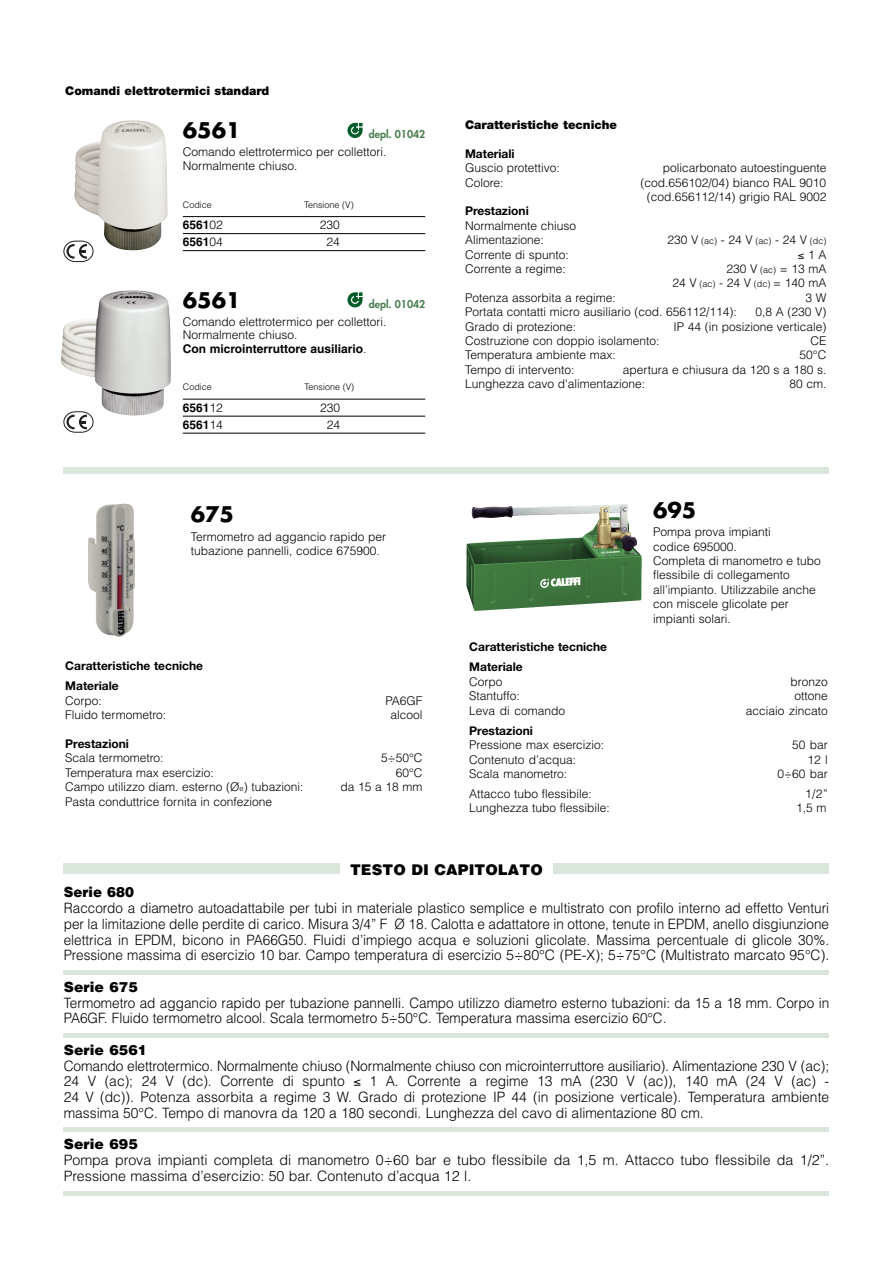
<style>
.page{position:relative;width:893px;height:1263px;background:#fff}
.page>*{position:absolute;margin:0;border:0;box-sizing:border-box;transform-origin:0 0}
.t1{font:700 21px "Futura";color:#000}
.t2{font:900 15px "Helvetica";color:#000}
.t3{font:300 14.25px/15.8px "Helvetica";color:#000;text-align:justify;scale:.95 1}
.t4{font:300 14.25px/15.8px "Helvetica";color:#000;text-align:justify}
.t5{font:900 14.25px "Helvetica";color:#000}
.t6{font:900 14.25px "Helvetica";color:#000;scale:.95 1}
.t7{font:300 12px/14.4px "Helvetica";color:#000}
.t8{font:700 12px/20.1px "Helvetica Neue";color:#000}
.t9{font:900 12px "Helvetica Neue";color:#000}
.t10{font:700 12px/17px "Helvetica";color:#000}
.t11{font:800 10.5px "Futura";color:#477d4f}
.t12{font:300 9px "Helvetica";color:#000}
.s1{font-weight:300}
.s2{color:#fff}
.s3{font-weight:700}
.s4{font-size:7.5px}
.s5{font-size:9px}
</style>
<div class="page">
<div style="left:64px;top:468px;width:765px;height:6px;background:#dae5dc"></div>
<img style="left:88px;top:503px;width:47px;height:134px">
<img style="left:466px;top:504px;width:176px;height:107px">
<div style="left:64px;top:863px;width:765px;height:10px;background:#dae5dc"></div>
<div style="left:340px;top:858px;width:213px;height:24px;background:#fff"></div>
<div style="left:64px;top:1191px;width:765px;height:5px;background:#dae5dc"></div>
<div style="left:64px;top:970px;width:765px;height:5px;background:#dae5dc"></div>
<div style="left:64px;top:1033px;width:765px;height:5px;background:#dae5dc"></div>
<div style="left:64px;top:1127px;width:765px;height:5px;background:#dae5dc"></div>
<img style="left:74px;top:120px;width:94px;height:130px">
<hr style="left:183px;top:216px;width:242px;height:1px;background:#000">
<hr style="left:183px;top:233px;width:242px;height:1px;background:#000">
<hr style="left:183px;top:250px;width:242px;height:1px;background:#000">
<svg style="left:348px;top:123px;width:14px;height:14px"></svg>
<img style="left:61px;top:290px;width:110px;height:125px">
<hr style="left:183px;top:399px;width:242px;height:1px;background:#000">
<hr style="left:183px;top:416px;width:242px;height:1px;background:#000">
<hr style="left:183px;top:433px;width:242px;height:1px;background:#000">
<svg style="left:348px;top:293px;width:14px;height:14px"></svg>
<svg style="left:63px;top:411px;width:31px;height:22px"></svg>
<svg style="left:63px;top:241px;width:31px;height:21px"></svg>
<p class="t9" style="left:65px;top:87px;width:206px">Comandi elettrotermici standard</p>
<h1 class="t1" style="left:183px;top:121px;width:59px">6561</h1>
<p class="t11" style="left:369px;top:129px;width:58px">depl. 01042</p>
<p class="t7" style="left:183px;top:145px;width:205px;line-height:13.5px">Comando elettrotermico per collettori.<br>Normalmente chiuso.</p>
<p class="t12" style="left:183px;top:199px;width:31px">Codice</p>
<p class="t12" style="left:304px;top:199px;width:51px">Tensione (V)</p>
<p class="t10" style="left:183px;top:218px;width:42px">6561<span class="s1">02<br></span>6561<span class="s1">04</span></p>
<p class="t7" style="left:320px;top:217px;width:22px;line-height:17px">230<br><span class="s2">2</span>24</p>
<h1 class="t1" style="left:183px;top:290px;width:59px">6561</h1>
<p class="t11" style="left:369px;top:299px;width:58px">depl. 01042</p>
<p class="t7" style="left:183px;top:315px;width:205px;line-height:13.5px">Comando elettrotermico per collettori.<br>Normalmente chiuso.<br><span class="s3">Con microinterruttore ausiliario</span>.</p>
<p class="t12" style="left:183px;top:382px;width:31px">Codice</p>
<p class="t12" style="left:304px;top:382px;width:51px">Tensione (V)</p>
<p class="t10" style="left:183px;top:400px;width:42px">6561<span class="s1">12<br></span>6561<span class="s1">14</span></p>
<p class="t7" style="left:320px;top:399px;width:22px;line-height:17px">230<br><span class="s2">2</span>24</p>
<h1 class="t1" style="left:191px;top:505px;width:45px">675</h1>
<p class="t7" style="left:191px;top:529px;width:197px">Termometro ad aggancio rapido per tubazione pannelli, codice 675900.</p>
<p class="t8" style="left:65px;top:657px;width:139px">Caratteristiche tecniche<br>Materiale</p>
<p class="t7" style="left:65px;top:693px;width:38px">Corpo:</p>
<p class="t7" style="left:385px;top:693px;width:39px">PA6GF</p>
<p class="t7" style="left:65px;top:708px;width:102px">Fluido termometro:</p>
<p class="t7" style="left:390px;top:708px;width:34px">alcool</p>
<p class="t8" style="left:65px;top:735px;width:65px">Prestazioni</p>
<p class="t7" style="left:65px;top:751px;width:100px">Scala termometro:</p>
<p class="t7" style="left:381px;top:751px;width:43px">5÷50°C</p>
<p class="t7" style="left:65px;top:765px;width:150px">Temperatura max esercizio:</p>
<p class="t7" style="left:396px;top:765px;width:28px">60°C</p>
<p class="t7" style="left:65px;top:780px;width:240px">Campo utilizzo diam. esterno (Ø<span class="s4">e</span>) tubazioni:</p>
<p class="t7" style="left:340px;top:780px;width:84px">da 15 a 18 mm</p>
<p class="t7" style="left:65px;top:794px;width:208px">Pasta conduttrice fornita in confezione</p>
<p class="t9" style="left:465px;top:120px;width:154px">Caratteristiche tecniche</p>
<p class="t8" style="left:465px;top:145px;width:51px">Materiali</p>
<p class="t7" style="left:465px;top:161px;width:96px">Guscio protettivo:</p>
<p class="t7" style="left:663px;top:161px;width:165px">policarbonato autoestinguente</p>
<p class="t7" style="left:465px;top:175px;width:40px">Colore:</p>
<p class="t7" style="left:640px;top:175px;width:188px;text-align:center">(cod.656102/04) bianco RAL 9010 (cod.656112/14) grigio RAL 9002</p>
<p class="t8" style="left:465px;top:202px;width:65px">Prestazioni</p>
<p class="t7" style="left:465px;top:218px;width:113px">Normalmente chiuso<br>Alimentazione:</p>
<p class="t7" style="left:667px;top:233px;width:161px">230 V <span class="s5">(ac)</span> - 24 V <span class="s5">(ac)</span> - 24 V <span class="s5">(dc)</span></p>
<p class="t7" style="left:465px;top:247px;width:105px">Corrente di spunto:</p>
<p class="t7" style="left:798px;top:247px;width:30px">≤1A</p>
<p class="t7" style="left:465px;top:262px;width:102px">Corrente a regime:</p>
<p class="t7" style="left:672px;top:262px;width:156px;text-align:right">230 V <span class="s5">(ac)</span> = 13 mA<br>24 V <span class="s5">(ac)</span> - 24 V <span class="s5">(dc)</span> = 140 mA</p>
<p class="t7" style="left:465px;top:290px;width:152px">Potenza assorbita a regime:</p>
<p class="t7" style="left:805px;top:290px;width:23px">3 W</p>
<p class="t7" style="left:465px;top:305px;width:273px">Portata contatti micro ausiliario (cod. 656112/114):</p>
<p class="t7" style="left:755px;top:305px;width:73px">0,8 A (230 V)</p>
<p class="t7" style="left:465px;top:319px;width:113px">Grado di protezione:</p>
<p class="t7" style="left:673px;top:319px;width:154px">IP 44 (in posizione verticale)</p>
<p class="t7" style="left:465px;top:334px;width:196px">Costruzione con doppio isolamento:</p>
<p class="t7" style="left:810px;top:334px;width:17px">CE</p>
<p class="t7" style="left:465px;top:348px;width:152px">Temperatura ambiente max:</p>
<p class="t7" style="left:800px;top:348px;width:28px">50°C</p>
<p class="t7" style="left:465px;top:362px;width:111px">Tempo di intervento:</p>
<p class="t7" style="left:465px;top:362px;width:363px;text-indent:158px">apertura e chiusura da 120 s a 180 s.<br>Lunghezza cavo d'alimentazione:</p>
<p class="t7" style="left:789px;top:377px;width:39px">80 cm.</p>
<h1 class="t1" style="left:653px;top:500px;width:45px">695</h1>
<p class="t7" style="left:653px;top:525px;width:169px">Pompa prova impianti<br>codice 695000.<br>Completa di manometro e tubo flessibile di collegamento all’impianto. Utilizzabile anche con miscele glicolate per impianti solari.</p>
<p class="t8" style="left:469px;top:638px;width:139px">Caratteristiche tecniche<br>Materiale</p>
<p class="t7" style="left:469px;top:674px;width:35px">Corpo</p>
<p class="t7" style="left:791px;top:674px;width:39px">bronzo</p>
<p class="t7" style="left:469px;top:689px;width:52px">Stantuffo:</p>
<p class="t7" style="left:794px;top:689px;width:35px">ottone</p>
<p class="t7" style="left:469px;top:703px;width:97px">Leva di comando</p>
<p class="t7" style="left:746px;top:703px;width:83px">acciaio zincato</p>
<p class="t8" style="left:469px;top:721px;width:65px">Prestazioni</p>
<p class="t7" style="left:469px;top:738px;width:136px">Pressione max esercizio:</p>
<p class="t7" style="left:792px;top:738px;width:37px">50 bar</p>
<p class="t7" style="left:469px;top:752px;width:108px">Contenuto d’acqua:</p>
<p class="t7" style="left:807px;top:752px;width:22px">12 l</p>
<p class="t7" style="left:469px;top:767px;width:100px">Scala manometro:</p>
<p class="t7" style="left:778px;top:767px;width:52px">0÷60 bar</p>
<p class="t7" style="left:469px;top:787px;width:124px">Attacco tubo flessibile:</p>
<p class="t7" style="left:805px;top:787px;width:24px">1/2”</p>
<p class="t7" style="left:469px;top:801px;width:142px">Lunghezza tubo flessibile:</p>
<p class="t7" style="left:796px;top:801px;width:32px">1,5 m</p>
<p class="t2" style="left:350px;top:861px;width:194px">TESTO DI CAPITOLATO</p>
<p class="t6" style="left:64px;top:884px;width:76px">Serie 680</p>
<p class="t3" style="left:64px;top:900px;width:807px">Raccordo a diametro autoadattabile per tubi in materiale plastico semplice e multistrato con profilo interno ad effetto Venturi per la limitazione delle perdite di carico. Misura 3/4” F Ø 18. Calotta e adattatore in ottone, tenute in EPDM, anello disgiunzione elettrica in EPDM, bicono in PA66G50. Fluidi d’impiego acqua e soluzioni glicolate. Massima percentuale di glicole 30%.<br>Pressione massima di esercizio 10 bar. Campo temperatura di esercizio 5÷80°C (PE-X); 5÷75°C (Multistrato marcato 95°C).</p>
<p class="t5" style="left:64px;top:979px;width:76px">Serie 675</p>
<p class="t3" style="left:64px;top:995px;width:807px">Termometro ad aggancio rapido per tubazione pannelli. Campo utilizzo diametro esterno tubazioni: da 15 a 18 mm. Corpo in<br>PA6GF. Fluido termometro alcool. Scala termometro 5÷50°C. Temperatura massima esercizio 60°C.</p>
<p class="t5" style="left:64px;top:1042px;width:85px">Serie 6561</p>
<p class="t4" style="left:64px;top:1058px;width:767px">Comando elettrotermico. Normalmente chiuso (Normalmente chiuso con microinterruttore ausiliario). Alimentazione 230 V (ac); 24 V (ac); 24 V (dc). Corrente di spunto ≤ 1 A. Corrente a regime 13 mA (230 V (ac)), 140 mA (24 V (ac) - 24 V (dc)). Potenza assorbita a regime 3 W. Grado di protezione IP 44 (in posizione verticale). Temperatura ambiente massima 50°C. Tempo di manovra da 120 a 180 secondi. Lunghezza del cavo di alimentazione 80 cm.</p>
<p class="t5" style="left:64px;top:1136px;width:76px">Serie 695</p>
<p class="t4" style="left:64px;top:1152px;width:767px">Pompa prova impianti completa di manometro 0÷60 bar e tubo flessibile da 1,5 m. Attacco tubo flessibile da 1/2”.<br>Pressione massima d’esercizio: 50 bar. Contenuto d’acqua 12 l.</p>
</div>
